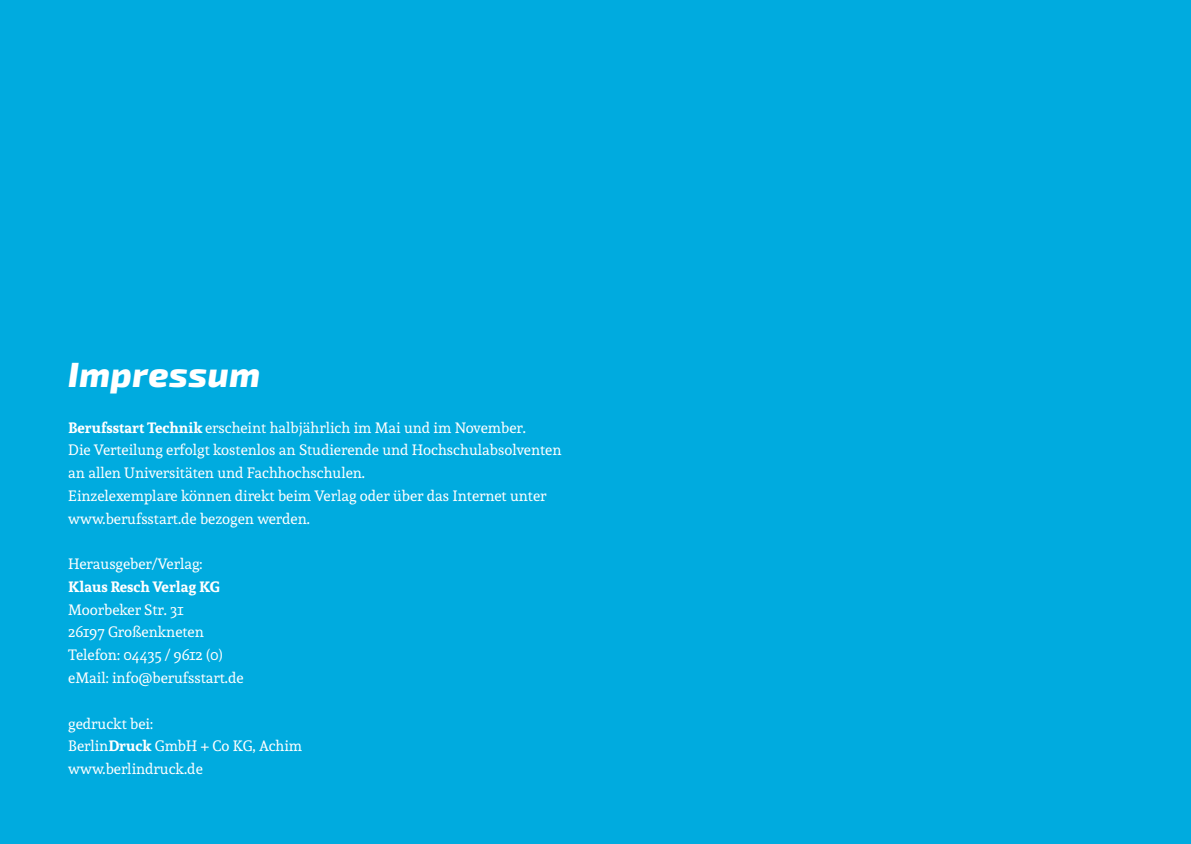
<style>
.page{position:relative;width:1191px;height:844px;background:#fff}
.page>*{position:absolute;margin:0;border:0;box-sizing:border-box;transform-origin:0 0}
.t1{font:italic 800 35px "Exo 2.0";letter-spacing:.015em;color:#fff}
.t2{font:14.88px/22.8px "Andada";color:#fff}
.t3{font:700 14.88px "Andada";color:#fff}
.s1{font-weight:700}
</style>
<div class="page">
<div style="left:0;top:0;width:1191px;height:843px;background:#00abdf"></div>
<h1 class="t1" style="left:68px;top:353px;width:193px">Impressum</h1>
<p class="t2" style="left:68px;top:415px;width:494px"><span class="s1">Berufsstart Technik</span> erscheint halbjährlich im Mai und im November.<br>Die Verteilung erfolgt kostenlos an Studierende und Hochschulabsolventen an allen Universitäten und Fachhochschulen.<br>Einzelexemplare können direkt beim Verlag oder über das Internet unter www.berufsstart.de bezogen werden.</p>
<p class="t2" style="left:68px;top:552px;width:136px">Herausgeber/Verlag:</p>
<p class="t3" style="left:68px;top:576px;width:153px">Klaus Resch Verlag KG</p>
<p class="t2" style="left:68px;top:597px;width:177px">Moorbeker Str. 31<br>26197 Großenkneten<br>Telefon: 04435 / 9612 (0) eMail: info@berufsstart.de</p>
<p class="t2" style="left:68px;top:711px;width:235px">gedruckt bei:<br>Berlin<span class="s1">Druck</span> GmbH + Co KG, Achim www.berlindruck.de</p>
</div>
